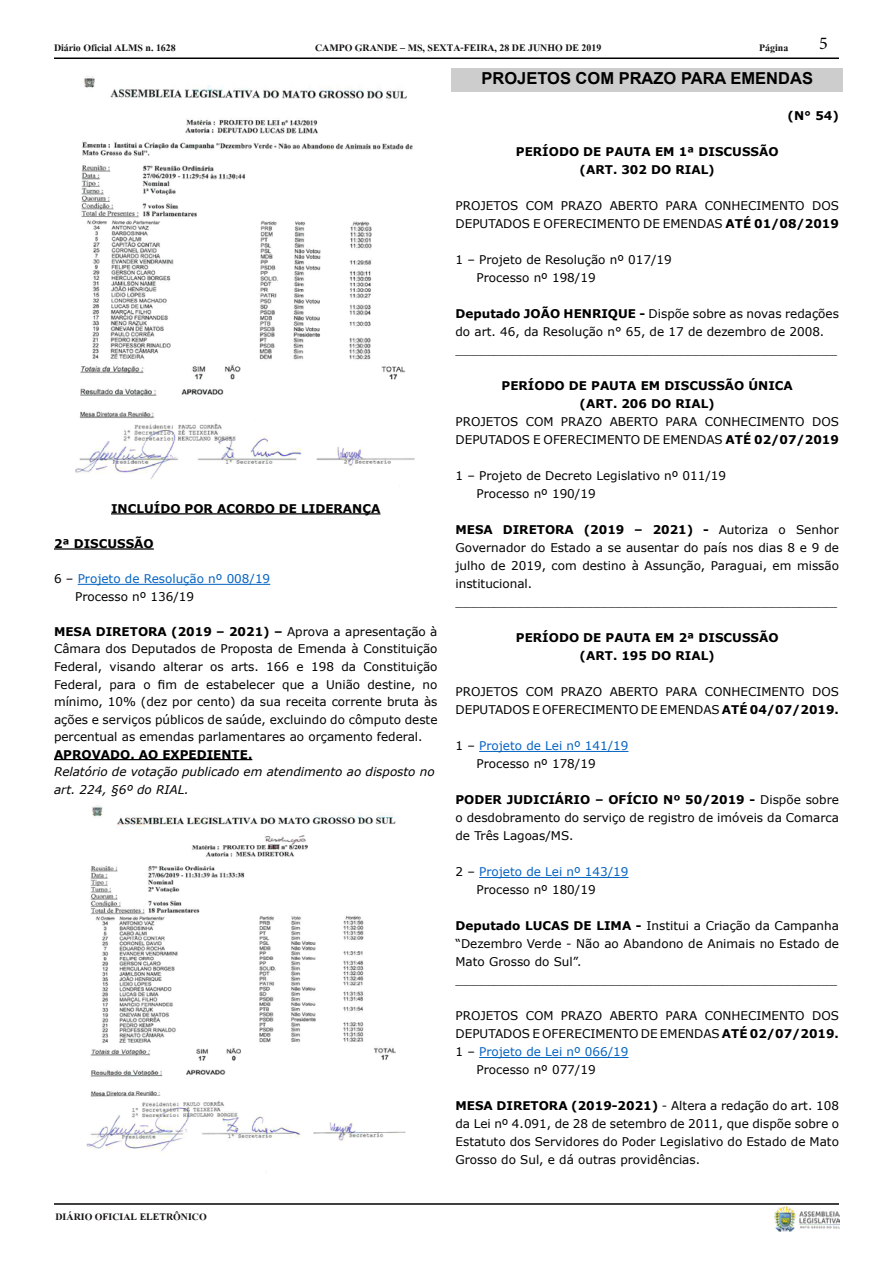
<style>
.page{position:relative;width:893px;height:1263px;background:#fff}
.page>*{position:absolute;margin:0;border:0;box-sizing:border-box;transform-origin:0 0}
.t1{font:18px "Minion Pro";color:#000}
.t2{font:700 16.5px "Arial";color:#000}
.t3{font:700 15px "Angsana New";color:#161413}
.t4{font:12px/18px "Verdana";color:#000}
.t5{font:700 12px/18px "Verdana";color:#000;text-align:center}
.t6{font:12px/18px "Verdana";color:#0563c1}
.t7{font:italic 12px/17.5px "Verdana";color:#000}
.s1{color:#000}
.s2{font-weight:700}
</style>
<div class="page">
<hr style="left:54px;top:58px;width:785px;height:1px;background:#000">
<hr style="left:54px;top:1203px;width:785px;height:2px;background:#000">
<img style="left:774px;top:1206px;width:66px;height:25px">
<hr style="left:111px;top:513px;width:269px;height:1px;background:#000">
<hr style="left:54px;top:548px;width:100px;height:2px;background:#000">
<hr style="left:78px;top:584px;width:192px;height:1px;background:#0563c1">
<hr style="left:54px;top:759px;width:198px;height:1px;background:#000">
<div style="left:451px;top:68px;width:392px;height:24px;background:#cdcdcd"></div>
<hr style="left:479px;top:751px;width:149px;height:1px;background:#0563c1">
<hr style="left:479px;top:877px;width:149px;height:1px;background:#0563c1">
<hr style="left:479px;top:1057px;width:149px;height:1px;background:#0563c1">
<img style="left:75px;top:76px;width:340px;height:404px">
<img style="left:86px;top:805px;width:320px;height:346px">
<p class="t3" style="left:54px;top:36px;width:123px">Diário Oficial ALMS n. 1628</p>
<p class="t3" style="left:315px;top:36px;width:288px">CAMPO GRANDE – MS, SEXTA-FEIRA, 28 DE JUNHO DE 2019</p>
<p class="t3" style="left:759px;top:36px;width:31px">Página</p>
<h1 class="t1" style="left:819px;top:31px;width:10px">5</h1>
<p class="t5" style="left:111px;top:499px;width:271px">INCLUÍDO POR ACORDO DE LIDERANÇA</p>
<p class="t5" style="left:54px;top:534px;width:101px">2ª DISCUSSÃO</p>
<p class="t6" style="left:75px;top:570px;width:197px;line-height:17.5px;text-indent:-21px"><span class="s1">6 –</span> Projeto de Resolução nº 008/19<br><span class="s1">Processo nº 136/19</span></p>
<p class="t4" style="left:54px;top:623px;width:385px;line-height:17.5px;text-align:justify"><span class="s2">MESA DIRETORA (2019 – 2021) –</span> Aprova a apresentação à Câmara dos Deputados de Proposta de Emenda à Constituição Federal, visando alterar os arts. 166 e 198 da Constituição Federal, para o fim de estabelecer que a União destine, no mínimo, 10% (dez por cento) da sua receita corrente bruta às ações e serviços públicos de saúde, excluindo do cômputo deste percentual as emendas parlamentares ao orçamento federal.</p>
<p class="t5" style="left:54px;top:745px;width:200px">APROVADO. AO EXPEDIENTE.</p>
<p class="t7" style="left:54px;top:763px;width:382px">Relatório de votação publicado em atendimento ao disposto no art. 224, §6º do RIAL.</p>
<p class="t3" style="left:56px;top:1205px;width:153px">DIÁRIO OFICIAL ELETRÔNICO</p>
<h2 class="t2" style="left:481px;top:67px;width:333px">PROJETOS COM PRAZO PARA EMENDAS</h2>
<p class="t5" style="left:787px;top:107px;width:53px">(N° 54)</p>
<p class="t5" style="left:516px;top:143px;width:264px">PERÍODO DE PAUTA EM 1ª DISCUSSÃO (ART. 302 DO RIAL)</p>
<p class="t4" style="left:455px;top:197px;width:385px">PROJETOS COM PRAZO ABERTO PARA CONHECIMENTO DOS<br>DEPUTADOS E OFERECIMENTO DE EMENDAS <span class="s2">ATÉ 01/08/2019</span></p>
<p class="t4" style="left:477px;top:251px;width:197px;text-indent:-21px">1 – Projeto de Resolução nº 017/19<br>Processo nº 198/19</p>
<p class="t4" style="left:455px;top:305px;width:385px"><span class="s2">Deputado JOÃO HENRIQUE -</span> Dispõe sobre as novas redações do art. 46, da Resolução n° 65, de 17 de dezembro de 2008. __________________________________________________</p>
<p class="t5" style="left:502px;top:377px;width:293px">PERÍODO DE PAUTA EM DISCUSSÃO ÚNICA (ART. 206 DO RIAL)</p>
<p class="t4" style="left:455px;top:413px;width:385px">PROJETOS COM PRAZO ABERTO PARA CONHECIMENTO DOS<br>DEPUTADOS E OFERECIMENTO DE EMENDAS <span class="s2">ATÉ 02/07/2019</span></p>
<p class="t4" style="left:477px;top:467px;width:251px;text-indent:-21px">1 – Projeto de Decreto Legislativo nº 011/19<br>Processo nº 190/19</p>
<p class="t4" style="left:455px;top:521px;width:385px"><span class="s2">MESA DIRETORA (2019 – 2021) -</span> Autoriza o Senhor Governador do Estado a se ausentar do país nos dias 8 e 9 de julho de 2019, com destino à Assunção, Paraguai, em missão institucional. __________________________________________________</p>
<p class="t5" style="left:516px;top:629px;width:264px">PERÍODO DE PAUTA EM 2ª DISCUSSÃO (ART. 195 DO RIAL)</p>
<p class="t4" style="left:455px;top:683px;width:385px">PROJETOS COM PRAZO ABERTO PARA CONHECIMENTO DOS<br>DEPUTADOS E OFERECIMENTO DE EMENDAS <span class="s2">ATÉ 04/07/2019.</span></p>
<p class="t6" style="left:477px;top:737px;width:153px;text-indent:-21px"><span class="s1">1 –</span> Projeto de Lei nº 141/19<br><span class="s1">Processo nº 178/19</span></p>
<p class="t4" style="left:455px;top:791px;width:385px;text-align:justify"><span class="s2">PODER JUDICIÁRIO – OFÍCIO Nº 50/2019 -</span> Dispõe sobre o desdobramento do serviço de registro de imóveis da Comarca de Três Lagoas/MS.</p>
<p class="t6" style="left:477px;top:863px;width:153px;text-indent:-21px"><span class="s1">2 –</span> Projeto de Lei nº 143/19<br><span class="s1">Processo nº 180/19</span></p>
<p class="t4" style="left:455px;top:917px;width:385px"><span class="s2">Deputado LUCAS DE LIMA -</span> Institui a Criação da Campanha “Dezembro Verde - Não ao Abandono de Animais no Estado de Mato Grosso do Sul”. __________________________________________________</p>
<p class="t4" style="left:455px;top:1007px;width:385px">PROJETOS COM PRAZO ABERTO PARA CONHECIMENTO DOS</p>
<p class="t4" style="left:455px;top:1025px;width:385px">DEPUTADOS E OFERECIMENTO DE EMENDAS <span class="s2">ATÉ 02/07/2019.</span></p>
<p class="t6" style="left:455px;top:1043px;width:175px"><span class="s1">1 –</span> Projeto de Lei nº 066/19</p>
<p class="t4" style="left:477px;top:1061px;width:121px">Processo nº 077/19</p>
<p class="t4" style="left:455px;top:1097px;width:385px;text-align:justify"><span class="s2">MESA DIRETORA (2019-2021)</span> - Altera a redação do art. 108 da Lei nº 4.091, de 28 de setembro de 2011, que dispõe sobre o Estatuto dos Servidores do Poder Legislativo do Estado de Mato Grosso do Sul, e dá outras providências.</p>
</div>
